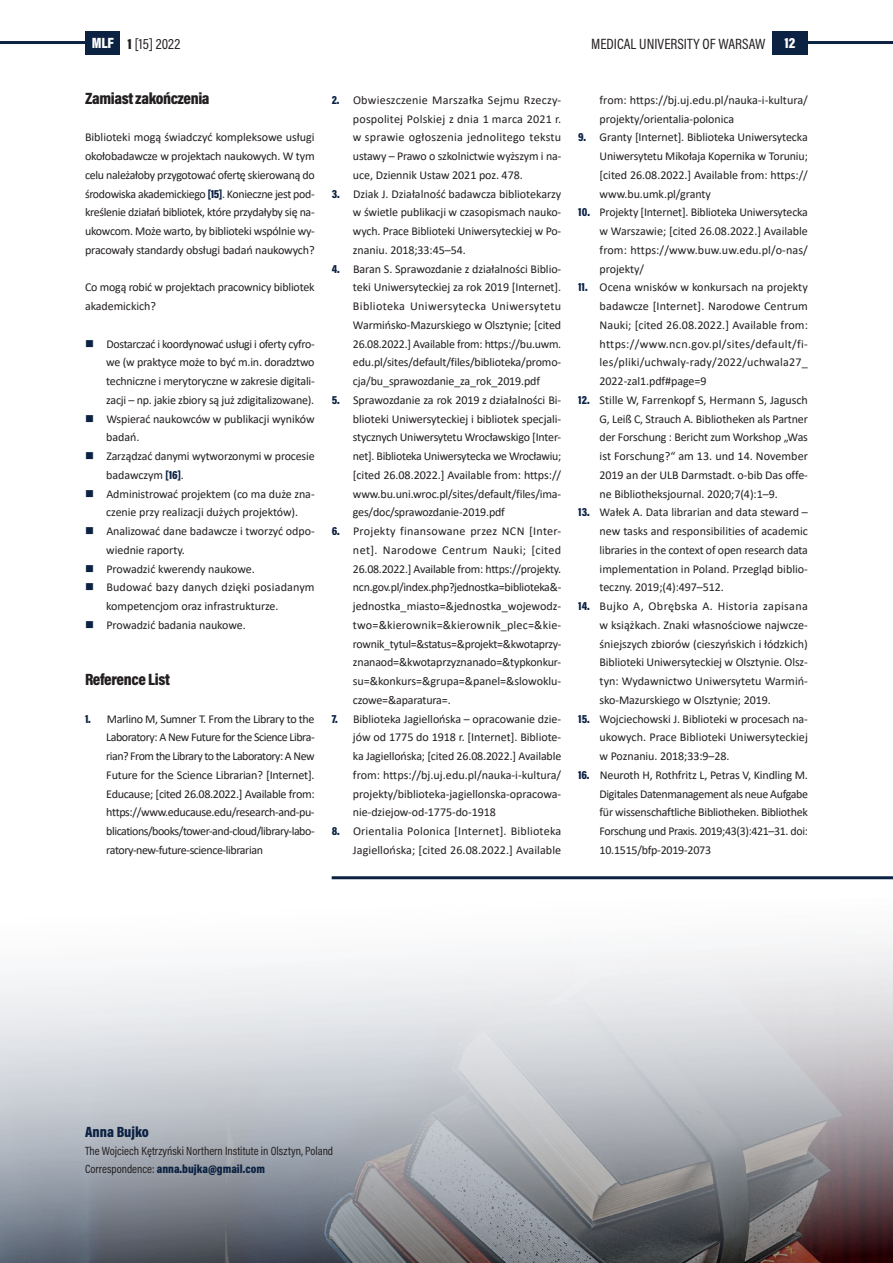
<style>
.page{position:relative;width:893px;height:1263px;background:#fff}
.page>*{position:absolute;margin:0;border:0;box-sizing:border-box;transform-origin:0 0}
.podtytuly{font:900 16.5px "Acumin Pro Cond";letter-spacing:-.025em;color:#231f20}
.t1{font:15px "Acumin Pro Cond";color:#231f20}
.doi{font:900 15px "Acumin Pro Cond";color:#0c2243}
.t2{font:900 15px "Acumin Pro Cond";color:#fff}
.txt{font:12px/18.8px "Calibri";letter-spacing:-.005em;color:#231f20;text-align:justify}
.dopisek{font:12px "Acumin Pro Cond";color:#231f20}
.dopisek-2{font:900 12px "Acumin Pro Cond";color:#0c2243}
.s1{font-weight:900;color:#fff}
.s2{font-weight:900}
.s3{font-family:"Acumin Pro Cond";font-weight:900;color:#0c2243}
.s4{font-weight:400;color:#231f20}
</style>
<div class="page">
<hr style="left:0;top:41px;width:88px;height:3px;background:#0c2243">
<hr style="left:806px;top:41px;width:87px;height:3px;background:#0c2243">
<div style="left:85px;top:31px;width:35px;height:23px;background:#0c2243"></div>
<div style="left:772px;top:31px;width:36px;height:23px;background:#0c2243"></div>
<svg style="left:0;top:942px;width:893px;height:321px;background:#b4b5ba"></svg>
<hr style="left:332px;top:876px;width:561px;height:3px;background:#0c2243">
<p class="t1" style="left:92px;top:34px;width:90px"><span class="s1">MLF</span> <span class="s2">1</span> [15] 2022</p>
<p class="t1" style="left:591px;top:34px;width:176px">MEDICAL UNIVERSITY OF WARSAW</p>
<p class="t2" style="left:785px;top:33px;width:12px">12</p>
<p class="podtytuly" style="left:85px;top:87px;width:126px">Zamiast zakończenia</p>
<p class="txt" style="left:85px;top:128px;width:231px">Biblioteki mogą świadczyć kompleksowe usługi okołobadawcze w projektach naukowych. W tym celu należałoby przygotować ofertę skierowaną do środowiska akademickiego <span class="s3">[15]</span>. Konieczne jest pod&shy;kreślenie działań bibliotek, które przydałyby się na&shy;ukowcom. Może warto, by biblioteki wspólnie wy&shy;pracowały standardy obsługi badań naukowych?</p>
<p class="txt" style="left:85px;top:278px;width:231px">Co mogą robić w projektach pracownicy bibliotek akademickich?</p>
<p class="txt" style="left:106px;top:334px;width:210px">Dostarczać i koordynować usługi i oferty cyfro&shy;we (w praktyce może to być m.in. doradztwo techniczne i merytoryczne w zakresie digitali&shy;zacji – np. jakie zbiory są już zdigitalizowane).</p>
<p class="txt" style="left:106px;top:409px;width:210px">Wspierać naukowców w publikacji wyników badań.</p>
<p class="txt" style="left:106px;top:446px;width:210px">Zarządzać danymi wytworzonymi w procesie badawczym <span class="s3">[16]</span>.</p>
<p class="txt" style="left:106px;top:484px;width:210px">Administrować projektem (co ma duże zna&shy;czenie przy realizacji dużych projektów).</p>
<p class="txt" style="left:106px;top:521px;width:210px">Analizować dane badawcze i tworzyć odpo&shy;wiednie raporty.</p>
<p class="txt" style="left:106px;top:559px;width:150px">Prowadzić kwerendy naukowe.</p>
<p class="txt" style="left:106px;top:578px;width:210px">Budować bazy danych dzięki posiadanym kompetencjom oraz infrastrukturze.</p>
<p class="txt" style="left:106px;top:615px;width:141px">Prowadzić badania naukowe.</p>
<p class="podtytuly" style="left:85px;top:669px;width:86px">Reference List</p>
<p class="txt" style="left:106px;top:709px;width:210px;text-indent:-21px"><span class="s3">1.</span> Marlino M, Sumner T. From the Library to the Laboratory: A New Future for the Science Libra&shy;rian? From the Library to the Laboratory: A New Future for the Science Librarian? [Internet].<br>Educause; [cited 26.08.2022.] Available from: https://www.educause.edu/research-and-pu&shy;blications/books/tower-and-cloud/library-labo&shy;ratory-new-future-science-librarian</p>
<p class="txt" style="left:353px;top:90px;width:210px;text-indent:-21px"><span class="s3">2.</span> Obwieszczenie Marszałka Sejmu Rzeczy&shy;pospolitej Polskiej z dnia 1 marca 2021 r. w sprawie ogłoszenia jednolitego tekstu ustawy – Prawo o szkolnictwie wyższym i na&shy;uce, Dziennik Ustaw 2021 poz. 478.</p>
<p class="txt" style="left:353px;top:184px;width:210px;text-indent:-21px"><span class="s3">3.</span> Dziak J. Działalność badawcza bibliotekarzy w świetle publikacji w czasopismach nauko&shy;wych. Prace Biblioteki Uniwersyteckiej w Po&shy;znaniu. 2018;33:45–54.</p>
<p class="txt" style="left:353px;top:259px;width:210px;text-indent:-21px"><span class="s3">4.</span> Baran S. Sprawozdanie z działalności Biblio&shy;teki Uniwersyteckiej za rok 2019 [Internet].<br>Biblioteka Uniwersytecka Uniwersytetu Warmińsko-Mazurskiego w Olsztynie; [cited 26.08.2022.] Available from: https://bu.uwm. edu.pl/sites/default/files/biblioteka/promo&shy;cja/bu_sprawozdanie_za_rok_2019.pdf</p>
<p class="txt" style="left:353px;top:390px;width:210px;text-indent:-21px"><span class="s3">5.</span> Sprawozdanie za rok 2019 z działalności Bi&shy;blioteki Uniwersyteckiej i bibliotek specjali&shy;stycznych Uniwersytetu Wrocławskigo [Inter&shy;net]. Biblioteka Uniwersytecka we Wrocławiu; [cited 26.08.2022.] Available from: https:// www.bu.uni.wroc.pl/sites/default/files/ima&shy;ges/doc/sprawozdanie-2019.pdf</p>
<p class="txt" style="left:353px;top:521px;width:210px;text-indent:-21px"><span class="s3">6.</span> Projekty finansowane przez NCN [Inter&shy;net]. Narodowe Centrum Nauki; [cited 26.08.2022.] Available from: https://projekty. ncn.gov.pl/index.php?jednostka=biblioteka&amp;- jednostka_miasto=&amp;jednostka_wojewodz&shy;two=&amp;kierownik=&amp;kierownik_plec=&amp;kie&shy;rownik_tytul=&amp;status=&amp;projekt=&amp;kwotaprzy&shy;znanaod=&amp;kwotaprzyznanado=&amp;typkonkur&shy;su=&amp;konkurs=&amp;grupa=&amp;panel=&amp;slowoklu&shy;czowe=&amp;aparatura=.</p>
<p class="txt" style="left:353px;top:709px;width:210px;text-indent:-21px"><span class="s3">7.</span> Biblioteka Jagiellońska – opracowanie dzie&shy;jów od 1775 do 1918 r. [Internet]. Bibliote&shy;ka Jagiellońska; [cited 26.08.2022.] Available from: https://bj.uj.edu.pl/nauka-i-kultura/ projekty/biblioteka-jagiellonska-opracowa&shy;nie-dziejow-od-1775-do-1918</p>
<p class="txt" style="left:332px;top:821px;width:231px;text-align:right"><span class="s3">8.</span> Orientalia Polonica [Internet]. Biblioteka<br>Jagiellońska; [cited 26.08.2022.] Available</p>
<p class="txt" style="left:600px;top:90px;width:210px">from: https://bj.uj.edu.pl/nauka-i-kultura/ projekty/orientalia-polonica</p>
<p class="txt" style="left:600px;top:128px;width:210px;text-indent:-21px"><span class="s3">9.</span> Granty [Internet]. Biblioteka Uniwersytecka Uniwersytetu Mikołaja Kopernika w Toruniu; [cited 26.08.2022.] Available from: https:// www.bu.umk.pl/granty</p>
<p class="txt" style="left:600px;top:203px;width:210px;text-indent:-21px"><span class="s3">10.</span> Projekty [Internet]. Biblioteka Uniwersytecka w Warszawie; [cited 26.08.2022.] Available from: https://www.buw.uw.edu.pl/o-nas/ projekty/</p>
<p class="txt" style="left:600px;top:278px;width:210px;text-indent:-21px"><span class="s3">11.</span> Ocena wnisków w konkursach na projekty badawcze [Internet]. Narodowe Centrum Nauki; [cited 26.08.2022.] Available from: https://www.ncn.gov.pl/sites/default/fi&shy;les/pliki/uchwaly-rady/2022/uchwala27_ 2022-zal1.pdf#page=9</p>
<p class="txt" style="left:600px;top:390px;width:210px;text-indent:-21px"><span class="s3">12.</span> Stille W, Farrenkopf S, Hermann S, Jagusch G, Leiß C, Strauch A. Bibliotheken als Partner der Forschung : Bericht zum Workshop „Was ist Forschung?“ am 13. und 14. November 2019 an der ULB Darmstadt. o-bib Das offe&shy;ne Bibliotheksjournal. 2020;7(4):1–9.</p>
<p class="txt" style="left:600px;top:503px;width:210px;text-indent:-21px"><span class="s3">13.</span> Wałek A. Data librarian and data steward – new tasks and responsibilities of academic libraries in the context of open research data implementation in Poland. Przegląd biblio&shy;teczny. 2019;(4):497–512.</p>
<p class="txt" style="left:600px;top:596px;width:210px;text-indent:-21px"><span class="s3">14.</span> Bujko A, Obrębska A. Historia zapisana w książkach. Znaki własnościowe najwcze&shy;śniejszych zbiorów (cieszyńskich i łódzkich)<br>Biblioteki Uniwersyteckiej w Olsztynie. Olsz&shy;tyn: Wydawnictwo Uniwersytetu Warmiń&shy;sko-Mazurskiego w Olsztynie; 2019.</p>
<p class="txt" style="left:600px;top:709px;width:210px;text-indent:-21px"><span class="s3">15.</span> Wojciechowski J. Biblioteki w procesach na&shy;ukowych. Prace Biblioteki Uniwersyteckiej w Poznaniu. 2018;33:9–28.</p>
<p class="txt" style="left:600px;top:765px;width:210px;text-indent:-21px"><span class="s3">16.</span> Neuroth H, Rothfritz L, Petras V, Kindling M.<br>Digitales Datenmanagement als neue Aufgabe für wissenschaftliche Bibliotheken. Bibliothek Forschung und Praxis. 2019;43(3):421–31. doi:<br>10.1515/bfp-2019-2073</p>
<p class="doi" style="left:85px;top:1122px;width:65px">Anna Bujko</p>
<p class="dopisek" style="left:85px;top:1143px;width:250px">The Wojciech Kętrzyński Northern Institute in Olsztyn, Poland</p>
<p class="dopisek-2" style="left:85px;top:1161px;width:181px"><span class="s4">Correspondence:</span> anna.bujka@gmail.com</p>
</div>
